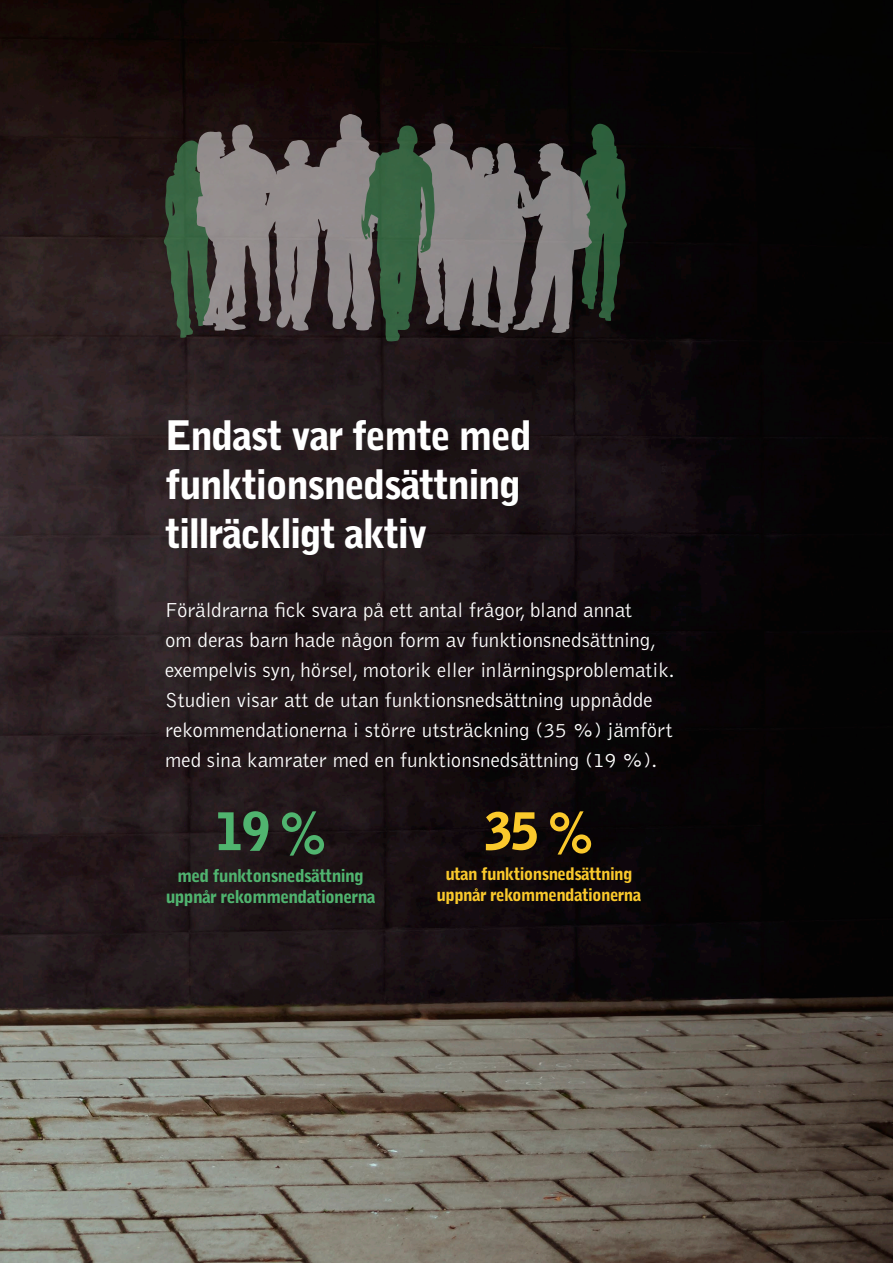
<style>
.page{position:relative;width:893px;height:1263px;background:#fff}
.page>*{position:absolute;margin:0;border:0;box-sizing:border-box;transform-origin:0 0}
.t1{font:900 51.45px "Bell Gothic Std";color:#50b46f}
.t2{font:900 50.25px "Bell Gothic Std";color:#fac92c}
.t3{font:900 40.5px/48.6px "Bell Gothic Std";letter-spacing:-.04em;color:#fff}
.t4{font:300 21px/30px "Bell Gothic Std";color:#fff}
.t5{font:900 17.7px/21.1px "Bell Gothic Std";letter-spacing:-.04em;color:#50b46f;text-align:center}
.t6{font:900 17.25px/20.7px "Bell Gothic Std";letter-spacing:-.04em;color:#fac92c;text-align:center}
</style>
<div class="page">
<img style="left:0;top:0;width:893px;height:1263px">
<svg style="left:163px;top:114px;width:464px;height:228px;background:#555953"></svg>
<h3 class="t3" style="left:165px;top:412px;width:369px">Endast var femte med funktionsnedsättning tillräckligt aktiv</h3>
<p class="t4" style="left:165px;top:595px;width:511px">Föräldrarna fick svara på ett antal frågor, bland annat<br>om deras barn hade någon form av funktionsnedsättning, exempelvis syn, hörsel, motorik eller inlärningsproblematik.<br>Studien visar att de utan funktionsnedsättning uppnådde rekommendationerna i större utsträckning (35 %) jämfört med sina kamrater med en funktionsnedsättning (19 %).</p>
<h1 class="t1" style="left:215px;top:802px;width:113px">19 %</h1>
<p class="t5" style="left:166px;top:865px;width:211px">med funktonsnedsättning uppnår rekommendationerna</p>
<h2 class="t2" style="left:485px;top:802px;width:110px">35 %</h2>
<p class="t6" style="left:437px;top:863px;width:206px">utan funktionsnedsättning uppnår rekommendationerna</p>
</div>
